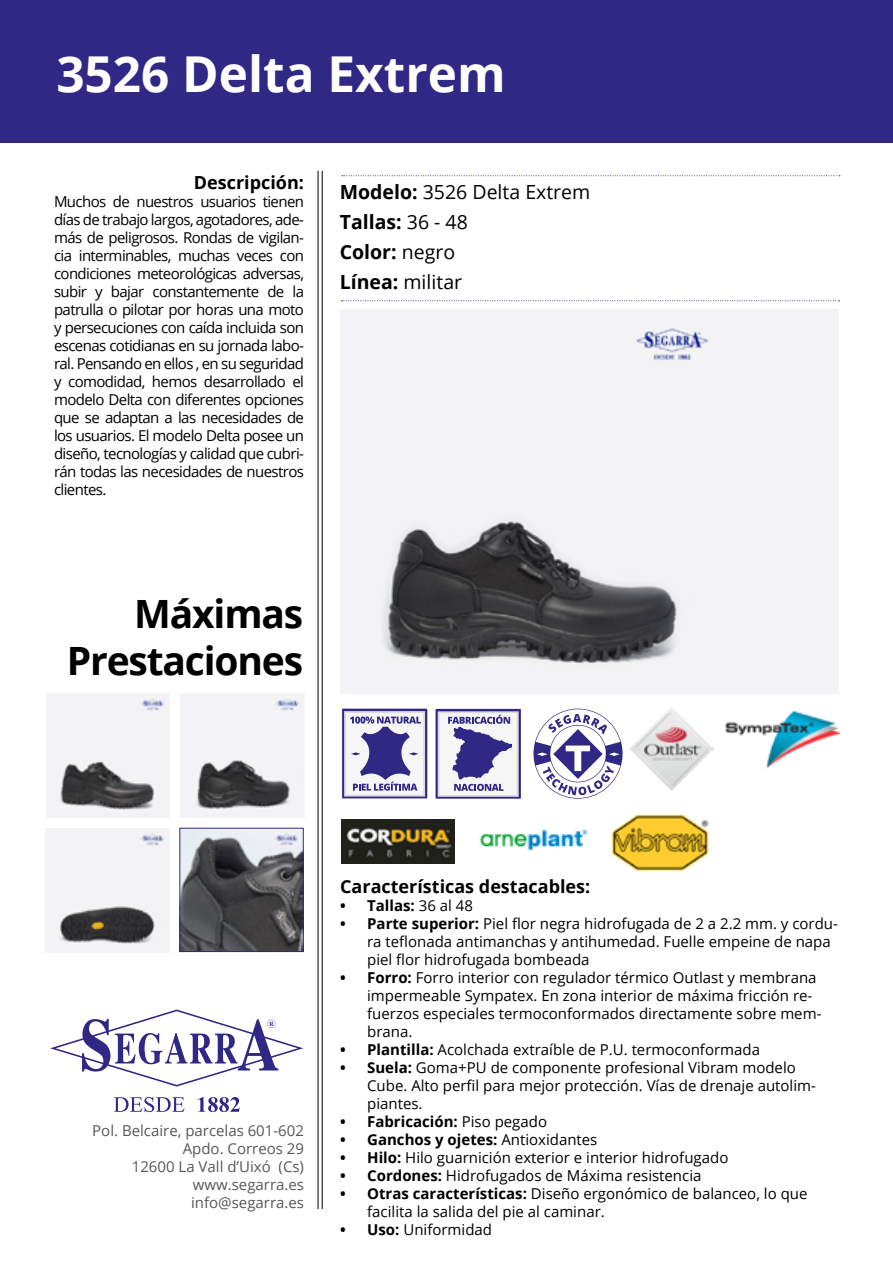
<style>
.page{position:relative;width:893px;height:1263px;background:#fff}
.page>*{position:absolute;margin:0;border:0;box-sizing:border-box;transform-origin:0 0}
.t1{font:700 49.5px "Open Sans";color:#fff}
.t2{font:700 39px/46.8px "Open Sans";letter-spacing:-.03em;color:#000;text-align:right}
.t3{font:19.5px/30px "Open Sans";color:#000}
.t4{font:700 18px "Open Sans";color:#000}
.t5{font:15px/18px "Open Sans";color:#000}
.t6{font:15px/18px "Open Sans";color:#575756;text-align:right}
.t7{font:700 15px "Open Sans";color:#000}
.s1{font-weight:700}
.s2{font-weight:400}
</style>
<div class="page">
<div style="left:0;top:0;width:893px;height:142px;background:#302884"></div>
<hr style="left:318px;top:171px;width:1px;height:1038px;background:#000">
<hr style="left:322px;top:171px;width:1px;height:1038px;background:#000">
<img style="left:182px;top:830px;width:119px;height:120px">
<div style="left:180px;top:828px;width:123px;height:124px;border:1px solid #302884"></div>
<img style="left:180px;top:693px;width:124px;height:124px">
<img style="left:46px;top:694px;width:124px;height:123px">
<div style="left:340px;top:309px;width:499px;height:385px;background:#f3f3f5"></div>
<img style="left:383px;top:328px;width:326px;height:336px">
<img style="left:45px;top:828px;width:124px;height:124px">
<svg style="left:342px;top:175px;width:498px;height:1px"></svg>
<svg style="left:342px;top:300px;width:498px;height:1px"></svg>
<svg style="left:50px;top:1009px;width:253px;height:77px"></svg>
<svg style="left:114px;top:1097px;width:71px;height:15px"></svg>
<svg style="left:198px;top:1097px;width:42px;height:15px"></svg>
<img style="left:479px;top:829px;width:109px;height:22px">
<svg style="left:342px;top:709px;width:85px;height:89px"></svg>
<svg style="left:436px;top:709px;width:85px;height:90px"></svg>
<svg style="left:533px;top:709px;width:90px;height:90px"></svg>
<img style="left:725px;top:710px;width:115px;height:58px">
<img style="left:342px;top:819px;width:112px;height:44px">
<img style="left:611px;top:814px;width:98px;height:58px">
<img style="left:629px;top:708px;width:84px;height:83px">
<h1 class="t1" style="left:56px;top:39px;width:451px">3526 Delta Extrem</h1>
<p class="t4" style="left:194px;top:170px;width:112px">Descripción:</p>
<p class="t5" style="left:54px;top:192px;width:252px;text-align:justify">Muchos de nuestros usuarios tienen días de trabajo largos, agotadores, ade&shy;más de peligrosos. Rondas de vigilan&shy;cia interminables, muchas veces con condiciones meteorológicas adversas, subir y bajar constantemente de la patrulla o pilotar por horas una moto y persecuciones con caída incluida son escenas cotidianas en su jornada labo&shy;ral. Pensando en ellos , en su seguridad y comodidad, hemos desarrollado el modelo Delta con diferentes opciones que se adaptan a las necesidades de los usuarios. El modelo Delta posee un diseño, tecnologías y calidad que cubri&shy;rán todas las necesidades de nuestros clientes.</p>
<h3 class="t3" style="left:340px;top:177px;width:252px"><span class="s1">Modelo:</span> 3526 Delta Extrem<br><span class="s1">Tallas:</span> 36 - 48<br><span class="s1">Color:</span> negro<br><span class="s1">Línea:</span> militar</h3>
<h2 class="t2" style="left:67px;top:589px;width:238px">Máximas<br>Prestaciones</h2>
<p class="t6" style="left:92px;top:1121px;width:213px">Pol. Belcaire, parcelas 601-602<br>Apdo. Correos 29<br>12600 La Vall d’Uixó (Cs) www.segarra.es info@segarra.es</p>
<p class="t4" style="left:340px;top:873px;width:252px">Características destacables:</p>
<p class="t7" style="left:340px;top:894px;width:134px">• Tallas: <span class="s2">36 al 48</span></p>
<p class="t5" style="left:367px;top:914px;width:472px;text-indent:-27px"><span class="s1">• Parte superior:</span> Piel flor negra hidrofugada de 2 a 2.2 mm. y cordu&shy;ra teflonada antimanchas y antihumedad. Fuelle empeine de napa piel flor hidrofugada bombeada</p>
<p class="t5" style="left:367px;top:968px;width:456px;text-indent:-27px"><span class="s1">• Forro:</span> Forro interior con regulador térmico Outlast y membrana impermeable Sympatex. En zona interior de máxima fricción re&shy;fuerzos especiales termoconformados directamente sobre mem&shy;brana.</p>
<p class="t5" style="left:340px;top:1040px;width:421px"><span class="s1">• Plantilla:</span> Acolchada extraíble de P.U. termoconformada</p>
<p class="t5" style="left:367px;top:1058px;width:450px;text-indent:-27px"><span class="s1">• Suela:</span> Goma+PU de componente profesional Vibram modelo<br>Cube. Alto perfil para mejor protección. Vías de drenaje autolim&shy;piantes.</p>
<p class="t7" style="left:340px;top:1110px;width:208px">• Fabricación: <span class="s2">Piso pegado</span></p>
<p class="t7" style="left:340px;top:1128px;width:259px">• Ganchos y ojetes: <span class="s2">Antioxidantes</span></p>
<p class="t5" style="left:340px;top:1148px;width:390px"><span class="s1">• Hilo:</span> Hilo guarnición exterior e interior hidrofugado</p>
<p class="t5" style="left:340px;top:1166px;width:363px"><span class="s1">• Cordones:</span> Hidrofugados de Máxima resistencia</p>
<p class="t5" style="left:367px;top:1184px;width:442px;text-indent:-27px"><span class="s1">• Otras características:</span> Diseño ergonómico de balanceo, lo que facilita la salida del pie al caminar.</p>
<p class="t5" style="left:340px;top:1220px;width:153px"><span class="s1">• Uso:</span> Uniformidad</p>
</div>
